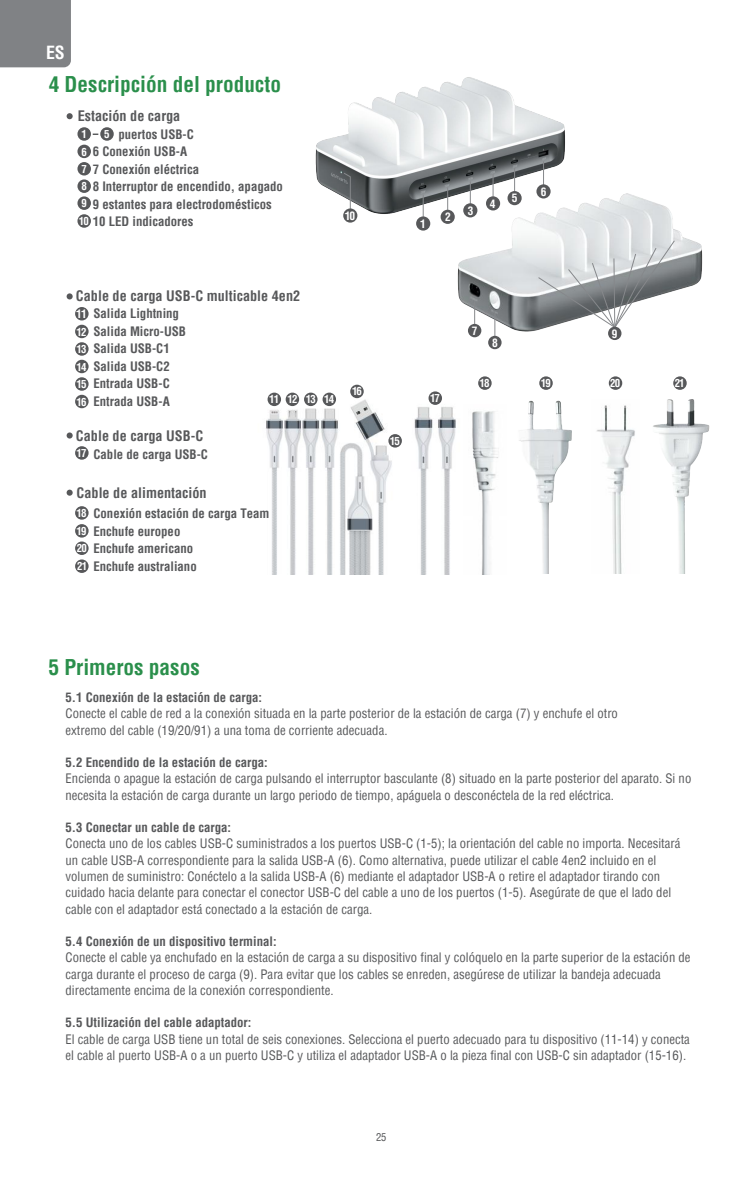
<style>
.page{position:relative;width:752px;height:1177px;background:#fff}
.page>*{position:absolute;margin:0;border:0;box-sizing:border-box;transform-origin:0 0}
.t1{font:700 condensed 21.25px "Helvetica";color:#2a8f4b}
.t2{font:700 condensed 17.75px "Helvetica";color:#fff}
.t3{font:700 condensed 14.25px "Helvetica";color:#57585a}
.t4{font:condensed 12.75px/16.2px "Helvetica";color:#57585a}
.t5{font:700 condensed 12.75px/17.5px "Helvetica";color:#57585a}
.t6{font:700 condensed 11.5px "Helvetica";color:#fff}
.t7{font:700 condensed 10.75px/17.5px "Helvetica";letter-spacing:-.075em;color:#fff;text-align:justify}
.t8{font:condensed 10.75px "Helvetica";color:#57585a}
</style>
<div class="page">
<div style="left:0;top:0;width:71px;height:67px;background:#808285"></div>
<img style="left:266px;top:386px;width:190px;height:188px">
<div style="left:267px;top:392px;width:14px;height:14px;background:#57585a;border-radius:50%"></div>
<div style="left:285px;top:392px;width:14px;height:14px;background:#57585a;border-radius:50%"></div>
<div style="left:304px;top:392px;width:13px;height:14px;background:#57585a;border-radius:50%"></div>
<div style="left:322px;top:392px;width:14px;height:14px;background:#57585a;border-radius:50%"></div>
<div style="left:350px;top:384px;width:13px;height:14px;background:#57585a;border-radius:50%"></div>
<div style="left:388px;top:434px;width:13px;height:13px;background:#57585a;border-radius:50%"></div>
<svg style="left:428px;top:391px;width:14px;height:14px"></svg>
<img style="left:653px;top:411px;width:57px;height:162px">
<img style="left:519px;top:411px;width:53px;height:162px">
<img style="left:596px;top:411px;width:39px;height:162px">
<img style="left:472px;top:411px;width:26px;height:163px">
<img style="left:430px;top:193px;width:273px;height:218px">
<svg style="left:494px;top:313px;width:1px;height:23px"></svg>
<div style="left:488px;top:336px;width:13px;height:13px;background:#57585a;border-radius:50%"></div>
<svg style="left:474px;top:302px;width:1px;height:22px"></svg>
<div style="left:467px;top:324px;width:14px;height:13px;background:#57585a;border-radius:50%"></div>
<svg style="left:537px;top:240px;width:138px;height:88px"></svg>
<div style="left:607px;top:326px;width:14px;height:14px;background:#57585a;border-radius:50%"></div>
<div style="left:77px;top:127px;width:14px;height:14px;background:#57585a;border-radius:50%"></div>
<div style="left:100px;top:127px;width:14px;height:14px;background:#57585a;border-radius:50%"></div>
<div style="left:77px;top:145px;width:14px;height:13px;background:#57585a;border-radius:50%"></div>
<div style="left:77px;top:162px;width:14px;height:13px;background:#57585a;border-radius:50%"></div>
<div style="left:77px;top:179px;width:14px;height:14px;background:#57585a;border-radius:50%"></div>
<div style="left:77px;top:196px;width:14px;height:14px;background:#57585a;border-radius:50%"></div>
<div style="left:77px;top:214px;width:14px;height:14px;background:#57585a;border-radius:50%"></div>
<img style="left:315px;top:77px;width:274px;height:180px">
<svg style="left:422px;top:195px;width:1px;height:21px"></svg>
<svg style="left:447px;top:187px;width:1px;height:23px"></svg>
<svg style="left:469px;top:181px;width:1px;height:22px"></svg>
<svg style="left:492px;top:174px;width:1px;height:22px"></svg>
<svg style="left:514px;top:168px;width:1px;height:23px"></svg>
<svg style="left:543px;top:161px;width:1px;height:23px"></svg>
<div style="left:416px;top:216px;width:14px;height:14px;background:#57585a;border-radius:50%"></div>
<div style="left:440px;top:210px;width:14px;height:14px;background:#57585a;border-radius:50%"></div>
<div style="left:463px;top:203px;width:14px;height:14px;background:#57585a;border-radius:50%"></div>
<div style="left:485px;top:196px;width:15px;height:14px;background:#57585a;border-radius:50%"></div>
<div style="left:507px;top:191px;width:14px;height:14px;background:#57585a;border-radius:50%"></div>
<div style="left:536px;top:184px;width:14px;height:14px;background:#57585a;border-radius:50%"></div>
<svg style="left:343px;top:172px;width:8px;height:39px"></svg>
<div style="left:343px;top:208px;width:14px;height:14px;background:#57585a;border-radius:50%"></div>
<svg style="left:67px;top:113px;width:6px;height:6px"></svg>
<div style="left:75px;top:307px;width:13px;height:13px;background:#57585a;border-radius:50%"></div>
<div style="left:75px;top:325px;width:13px;height:13px;background:#57585a;border-radius:50%"></div>
<div style="left:75px;top:342px;width:13px;height:14px;background:#57585a;border-radius:50%"></div>
<div style="left:75px;top:360px;width:13px;height:13px;background:#57585a;border-radius:50%"></div>
<div style="left:75px;top:377px;width:13px;height:14px;background:#57585a;border-radius:50%"></div>
<div style="left:75px;top:395px;width:13px;height:13px;background:#57585a;border-radius:50%"></div>
<div style="left:75px;top:446px;width:13px;height:13px;background:#57585a;border-radius:50%"></div>
<div style="left:75px;top:506px;width:13px;height:13px;background:#57585a;border-radius:50%"></div>
<div style="left:75px;top:524px;width:13px;height:13px;background:#57585a;border-radius:50%"></div>
<div style="left:75px;top:541px;width:13px;height:14px;background:#57585a;border-radius:50%"></div>
<div style="left:75px;top:559px;width:13px;height:14px;background:#57585a;border-radius:50%"></div>
<svg style="left:67px;top:293px;width:6px;height:6px"></svg>
<svg style="left:67px;top:432px;width:6px;height:6px"></svg>
<svg style="left:67px;top:489px;width:6px;height:6px"></svg>
<h2 class="t2" style="left:46px;top:41px;width:20px">ES</h2>
<h1 class="t1" style="left:49px;top:70px;width:234px">4 Descripción del producto</h1>
<p class="t7" style="left:81px;top:125px;width:7px">1</p>
<p class="t7" style="left:104px;top:125px;width:7px">5</p>
<p class="t7" style="left:79px;top:143px;width:12px;text-align:left">6<br>7<br>8<br>9<br>10</p>
<p class="t3" style="left:78px;top:107px;width:104px">Estación de carga</p>
<p class="t5" style="left:93px;top:125px;width:191px;text-indent:26px">puertos USB-C<br>6 Conexión USB-A<br>7 Conexión eléctrica<br>8 Interruptor de encendido, apagado<br>9 estantes para electrodomésticos<br>10 LED indicadores</p>
<p class="t6" style="left:344px;top:208px;width:12px">10</p>
<p class="t3" style="left:76px;top:286px;width:226px">Cable de carga USB-C multicable 4en2</p>
<p class="t5" style="left:93px;top:305px;width:94px">Salida Lightning<br>Salida Micro-USB<br>Salida USB-C1<br>Salida USB-C2<br>Entrada USB-C<br>Entrada USB-A</p>
<p class="t3" style="left:76px;top:426px;width:129px">Cable de carga USB-C</p>
<p class="t5" style="left:93px;top:445px;width:116px">Cable de carga USB-C</p>
<p class="t6" style="left:76px;top:306px;width:12px">11</p>
<p class="t7" style="left:77px;top:323px;width:12px">12<br>13<br>14<br>15<br>16</p>
<p class="t7" style="left:269px;top:390px;width:66px">11 12 13 14</p>
<p class="t7" style="left:77px;top:444px;width:12px">17</p>
<p class="t3" style="left:77px;top:483px;width:131px">Cable de alimentación</p>
<p class="t7" style="left:77px;top:504px;width:12px">18<br>19<br>20<br>21</p>
<p class="t5" style="left:93px;top:505px;width:177px">Conexión estación de carga Team<br>Enchufe europeo<br>Enchufe americano<br>Enchufe australiano</p>
<p class="t7" style="left:352px;top:382px;width:12px">16</p>
<p class="t6" style="left:420px;top:216px;width:7px">1</p>
<p class="t6" style="left:445px;top:209px;width:7px">2</p>
<p class="t6" style="left:467px;top:203px;width:7px">3</p>
<p class="t6" style="left:489px;top:196px;width:7px">4</p>
<p class="t6" style="left:511px;top:190px;width:7px">5</p>
<p class="t6" style="left:540px;top:184px;width:7px">6</p>
<p class="t7" style="left:389px;top:432px;width:12px">15</p>
<p class="t7" style="left:430px;top:389px;width:12px">17</p>
<p class="t6" style="left:471px;top:323px;width:7px">7</p>
<p class="t6" style="left:611px;top:326px;width:7px">9</p>
<p class="t6" style="left:491px;top:335px;width:7px">8</p>
<p class="t7" style="left:479px;top:374px;width:12px">18</p>
<p class="t7" style="left:540px;top:374px;width:12px">19</p>
<p class="t7" style="left:610px;top:374px;width:12px">20</p>
<p class="t7" style="left:674px;top:374px;width:12px">21</p>
<h1 class="t1" style="left:48px;top:652px;width:153px">5 Primeros pasos</h1>
<p class="t5" style="left:65px;top:688px;width:198px">5.1 Conexión de la estación de carga:</p>
<p class="t4" style="left:65px;top:705px;width:553px">Conecte el cable de red a la conexión situada en la parte posterior de la estación de carga (7) y enchufe el otro extremo del cable (19/20/91) a una toma de corriente adecuada.</p>
<p class="t5" style="left:65px;top:753px;width:203px">5.2 Encendido de la estación de carga:</p>
<p class="t4" style="left:65px;top:770px;width:627px">Encienda o apague la estación de carga pulsando el interruptor basculante (8) situado en la parte posterior del aparato. Si no necesita la estación de carga durante un largo periodo de tiempo, apáguela o desconéctela de la red eléctrica.</p>
<p class="t5" style="left:65px;top:818px;width:167px">5.3 Conectar un cable de carga:</p>
<p class="t4" style="left:65px;top:835px;width:616px">Conecta uno de los cables USB-C suministrados a los puertos USB-C (1-5); la orientación del cable no importa. Necesitará un cable USB-A correspondiente para la salida USB-A (6). Como alternativa, puede utilizar el cable 4en2 incluido en el volumen de suministro: Conéctelo a la salida USB-A (6) mediante el adaptador USB-A o retire el adaptador tirando con cuidado hacia delante para conectar el conector USB-C del cable a uno de los puertos (1-5). Asegúrate de que el lado del cable con el adaptador está conectado a la estación de carga.</p>
<p class="t5" style="left:65px;top:932px;width:212px">5.4 Conexión de un dispositivo terminal:</p>
<p class="t4" style="left:65px;top:949px;width:626px">Conecte el cable ya enchufado en la estación de carga a su dispositivo final y colóquelo en la parte superior de la estación de carga durante el proceso de carga (9). Para evitar que los cables se enreden, asegúrese de utilizar la bandeja adecuada directamente encima de la conexión correspondiente.</p>
<p class="t5" style="left:65px;top:1013px;width:187px">5.5 Utilización del cable adaptador:</p>
<p class="t4" style="left:65px;top:1030px;width:625px">El cable de carga USB tiene un total de seis conexiones. Selecciona el puerto adecuado para tu dispositivo (11-14) y conecta el cable al puerto USB-A o a un puerto USB-C y utiliza el adaptador USB-A o la pieza final con USB-C sin adaptador (15-16).</p>
<p class="t8" style="left:376px;top:1129px;width:12px">25</p>
</div>
